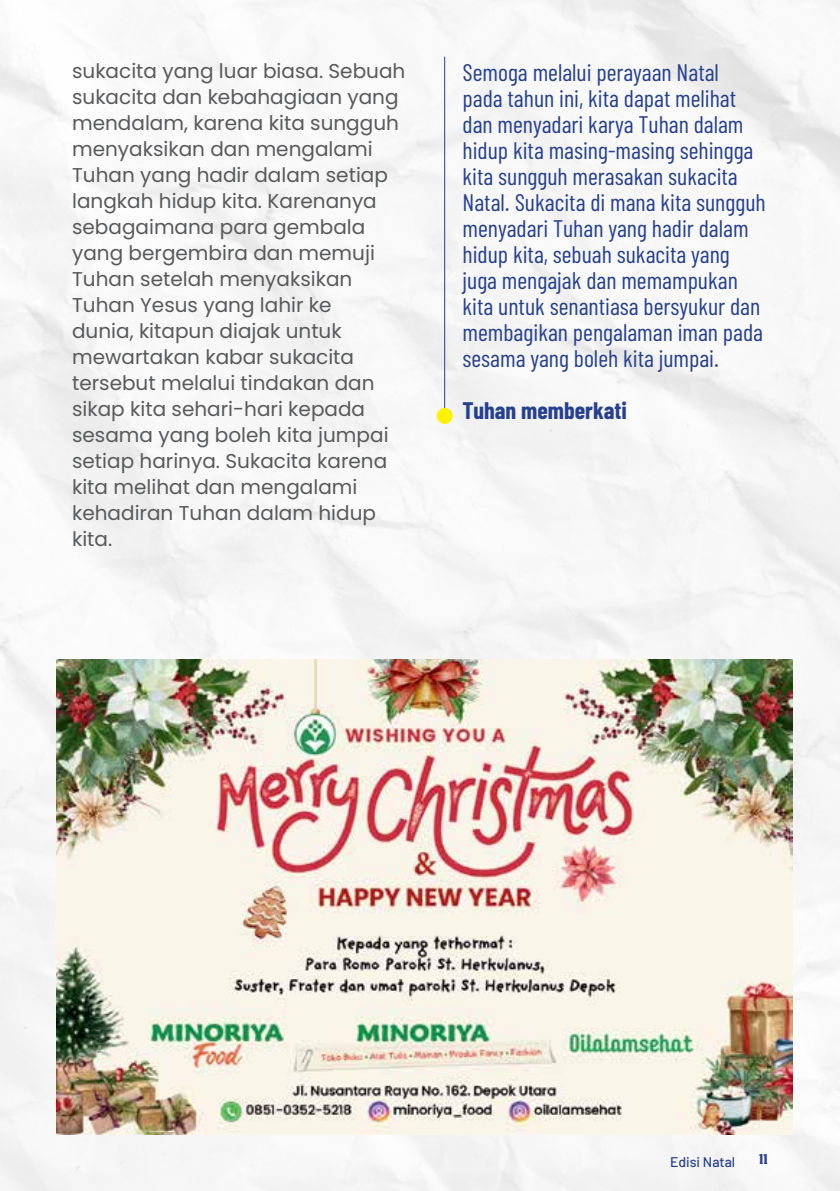
<style>
.page{position:relative;width:840px;height:1191px;background:#fff}
.page>*{position:absolute;margin:0;border:0;box-sizing:border-box;transform-origin:0 0}
.t1{font:24px/26px "Barlow Condensed";color:#25408f}
.t2{font:700 24px "Barlow Condensed";color:#25408f}
.t3{font:20px/26px "Poppins";color:#58595b}
.t4{font:500 14px "Barlow";color:#25408f}
.t5{font:14px "Nostalgia Collective";color:#25408f}
</style>
<div class="page">
<img style="left:0;top:0;width:839px;height:1191px">
<hr style="left:444px;top:57px;width:1px;height:366px;background:#25408f">
<div style="left:436px;top:408px;width:16px;height:16px;background:#fff200;border-radius:50%"></div>
<img style="left:56px;top:660px;width:735px;height:474px">
<p class="t3" style="left:72px;top:58px;width:334px">sukacita yang luar biasa. Sebuah sukacita dan kebahagiaan yang mendalam, karena kita sungguh menyaksikan dan mengalami<br>Tuhan yang hadir dalam setiap langkah hidup kita. Karenanya sebagaimana para gembala yang bergembira dan memuji<br>Tuhan setelah menyaksikan<br>Tuhan Yesus yang lahir ke<br>dunia, kitapun diajak untuk mewartakan kabar sukacita tersebut melalui tindakan dan sikap kita sehari-hari kepada sesama yang boleh kita jumpai setiap harinya. Sukacita karena kita melihat dan mengalami kehadiran Tuhan dalam hidup kita.</p>
<p class="t1" style="left:462px;top:59px;width:304px">Semoga melalui perayaan Natal<br>pada tahun ini, kita dapat melihat dan menyadari karya Tuhan dalam hidup kita masing-masing sehingga kita sungguh merasakan sukacita Natal. Sukacita di mana kita sungguh menyadari Tuhan yang hadir dalam hidup kita, sebuah sukacita yang juga mengajak dan memampukan kita untuk senantiasa bersyukur dan membagikan pengalaman iman pada sesama yang boleh kita jumpai.</p>
<p class="t2" style="left:462px;top:395px;width:166px">Tuhan memberkati</p>
<p class="t4" style="left:669px;top:1151px;width:67px">Edisi Natal</p>
<p class="t5" style="left:758px;top:1150px;width:11px">11</p>
</div>
